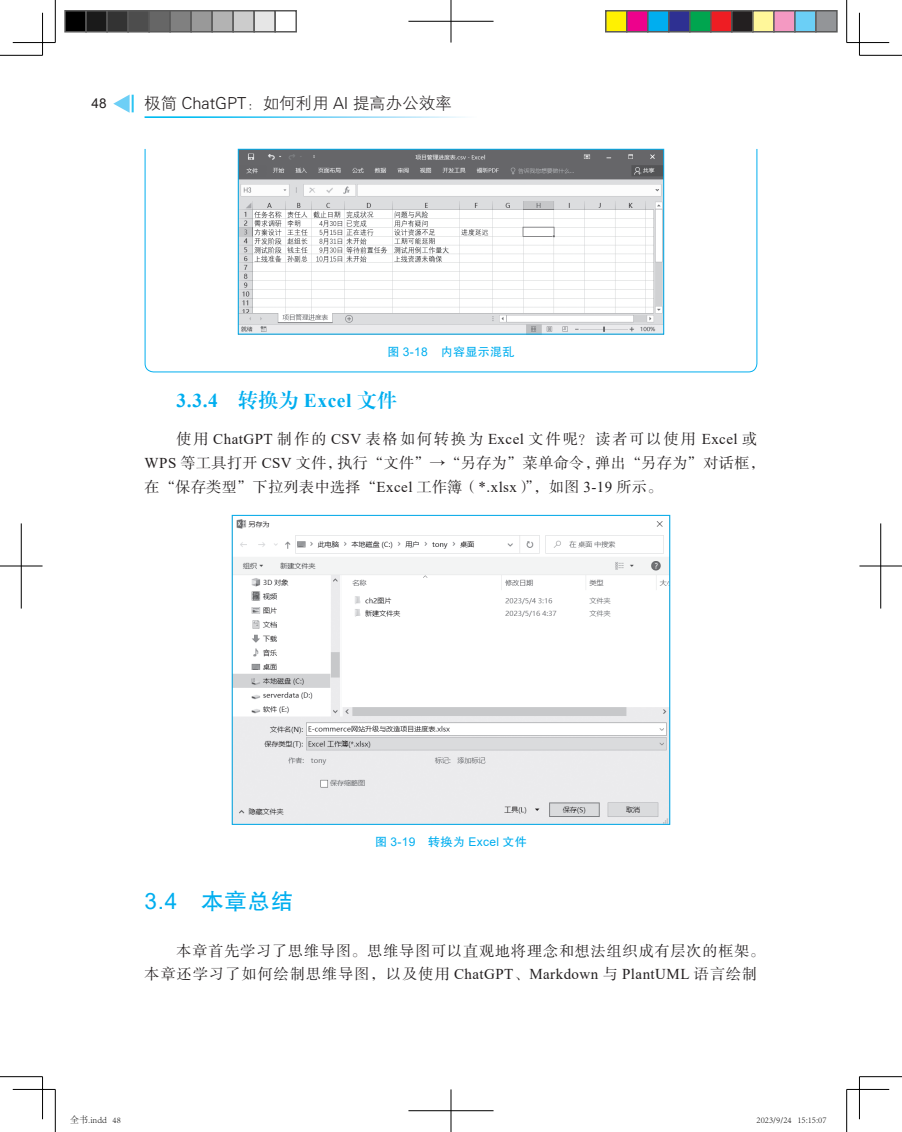
<style>
.page{position:relative;width:902px;height:1132px;background:#fff}
.page>*{position:absolute;margin:0;border:0;box-sizing:border-box;transform-origin:0 0}
.二级标题{font:22.5px "FZHTK GBK1 0";color:#00aeef}
.三级标题{font:700 19.5px "Times New Roman";letter-spacing:.03em;color:#00aeef}
.t1{font:16.5px "FZXH1 K GBK1 0";color:#231f20}
.正文{font:15px/23.7px "FZSSK GBK1 0";letter-spacing:.03em;color:#231f20}
.正文-2{font:15px/23.7px "FZSSK GBK1 0";letter-spacing:.065em;color:#231f20}
.t2{font:13.5px "Arial";color:#231f20}
.图题{font:12px "Arial";letter-spacing:.03em;color:#00aeef}
.图题-2{font:12px "FZHTK GBK1 0";letter-spacing:.03em;color:#00aeef}
.t3{font:300 9px "Adobe Song Std";color:#000}
.s1{font-family:"Arial"}
.s2{font-family:"FZXBSK GBK1 0";font-weight:400}
.s3{font-family:"Times New Roman"}
.s4{font-family:"FZHTK GBK1 0"}
</style>
<div class="page">
<img style="left:113px;top:94px;width:353px;height:24px">
<svg style="left:144px;top:148px;width:613px;height:224px"></svg>
<img style="left:240px;top:151px;width:422px;height:181px">
<div style="left:238px;top:149px;width:426px;height:185px;border:1px solid #00aeef"></div>
<img style="left:234px;top:519px;width:434px;height:303px">
<div style="left:232px;top:515px;width:438px;height:309px;border:1px solid #00aeef"></div>
<hr style="left:0;top:55px;width:43px;height:1px;background:#000">
<hr style="left:859px;top:55px;width:42px;height:1px;background:#000">
<hr style="left:0;top:1075px;width:43px;height:1px;background:#000">
<hr style="left:859px;top:1075px;width:42px;height:1px;background:#000">
<hr style="left:55px;top:0;width:1px;height:43px;background:#000">
<hr style="left:55px;top:1089px;width:1px;height:42px;background:#000">
<hr style="left:846px;top:0;width:1px;height:43px;background:#000">
<hr style="left:846px;top:1089px;width:1px;height:42px;background:#000">
<hr style="left:13px;top:42px;width:42px;height:1px;background:#000">
<hr style="left:846px;top:42px;width:43px;height:1px;background:#000">
<hr style="left:13px;top:1088px;width:42px;height:1px;background:#000">
<hr style="left:846px;top:1088px;width:43px;height:1px;background:#000">
<hr style="left:42px;top:13px;width:1px;height:42px;background:#000">
<hr style="left:42px;top:1076px;width:1px;height:42px;background:#000">
<hr style="left:859px;top:13px;width:1px;height:42px;background:#000">
<hr style="left:859px;top:1076px;width:1px;height:42px;background:#000">
<hr style="left:408px;top:21px;width:85px;height:1px;background:#000">
<hr style="left:450px;top:0;width:1px;height:43px;background:#000">
<hr style="left:408px;top:1110px;width:85px;height:1px;background:#000">
<hr style="left:450px;top:1089px;width:1px;height:42px;background:#000">
<hr style="left:0;top:565px;width:43px;height:1px;background:#000">
<hr style="left:21px;top:523px;width:1px;height:85px;background:#000">
<hr style="left:859px;top:565px;width:42px;height:1px;background:#000">
<hr style="left:880px;top:523px;width:1px;height:85px;background:#000">
<div style="left:65px;top:11px;width:21px;height:21px;background:#000"></div>
<div style="left:64px;top:10px;width:23px;height:23px;border:2px solid #595959"></div>
<div style="left:86px;top:11px;width:21px;height:21px;background:#1a1a1a"></div>
<div style="left:85px;top:10px;width:23px;height:23px;border:2px solid #595959"></div>
<div style="left:107px;top:11px;width:21px;height:21px;background:#333"></div>
<div style="left:106px;top:10px;width:23px;height:23px;border:2px solid #595959"></div>
<div style="left:128px;top:11px;width:21px;height:21px;background:#4d4d4d"></div>
<div style="left:127px;top:10px;width:23px;height:23px;border:2px solid #595959"></div>
<div style="left:149px;top:11px;width:21px;height:21px;background:#666"></div>
<div style="left:148px;top:10px;width:23px;height:23px;border:2px solid #595959"></div>
<div style="left:170px;top:11px;width:21px;height:21px;background:#808080"></div>
<div style="left:169px;top:10px;width:23px;height:23px;border:2px solid #595959"></div>
<div style="left:191px;top:11px;width:21px;height:21px;background:#999"></div>
<div style="left:190px;top:10px;width:23px;height:23px;border:2px solid #595959"></div>
<div style="left:212px;top:11px;width:21px;height:21px;background:#b3b3b3"></div>
<div style="left:211px;top:10px;width:23px;height:23px;border:2px solid #595959"></div>
<div style="left:233px;top:11px;width:21px;height:21px;background:#ccc"></div>
<div style="left:232px;top:10px;width:23px;height:23px;border:2px solid #595959"></div>
<div style="left:254px;top:11px;width:21px;height:21px;background:#e6e6e6"></div>
<div style="left:253px;top:10px;width:23px;height:23px;border:2px solid #595959"></div>
<div style="left:274px;top:10px;width:23px;height:23px;border:2px solid #595959"></div>
<div style="left:605px;top:11px;width:21px;height:21px;background:#fff101"></div>
<div style="left:605px;top:10px;width:22px;height:23px;border:2px solid #595959"></div>
<div style="left:626px;top:11px;width:21px;height:21px;background:#ed028c"></div>
<div style="left:626px;top:10px;width:22px;height:23px;border:2px solid #595959"></div>
<div style="left:647px;top:11px;width:21px;height:21px;background:#00aeef"></div>
<div style="left:647px;top:10px;width:22px;height:23px;border:2px solid #595959"></div>
<div style="left:668px;top:11px;width:21px;height:21px;background:#2e3092"></div>
<div style="left:668px;top:10px;width:22px;height:23px;border:2px solid #595959"></div>
<div style="left:689px;top:11px;width:21px;height:21px;background:#00a54f"></div>
<div style="left:689px;top:10px;width:22px;height:23px;border:2px solid #595959"></div>
<div style="left:710px;top:11px;width:21px;height:21px;background:#ee1d23"></div>
<div style="left:710px;top:10px;width:22px;height:23px;border:2px solid #595959"></div>
<div style="left:731px;top:11px;width:21px;height:21px;background:#231f20"></div>
<div style="left:731px;top:10px;width:22px;height:23px;border:2px solid #595959"></div>
<div style="left:752px;top:11px;width:21px;height:21px;background:#fff79a"></div>
<div style="left:752px;top:10px;width:22px;height:23px;border:2px solid #595959"></div>
<div style="left:773px;top:11px;width:21px;height:21px;background:#f499c2"></div>
<div style="left:773px;top:10px;width:22px;height:23px;border:2px solid #595959"></div>
<div style="left:794px;top:11px;width:21px;height:21px;background:#6bcff6"></div>
<div style="left:794px;top:10px;width:22px;height:23px;border:2px solid #595959"></div>
<div style="left:815px;top:11px;width:21px;height:21px;background:#939598"></div>
<div style="left:815px;top:10px;width:22px;height:23px;border:2px solid #595959"></div>
<p class="t2" style="left:91px;top:94px;width:17px">48</p>
<p class="t1" style="left:144px;top:94px;width:309px">极简 ChatGPT：如何利用 AI 提高办公效率</p>
<p class="图题-2" style="left:387px;top:345px;width:128px">图 <span class="s1">3-18</span> 内容显示混乱</p>
<p class="三级标题" style="left:176px;top:387px;width:222px">3.3.4 <span class="s2">转换为</span> Excel <span class="s2">文件</span></p>
<p class="正文" style="left:145px;top:428px;width:621px;text-indent:32px">使用 <span class="s3">ChatGPT</span> 制作的 <span class="s3">CSV</span> 表格如何转换为 <span class="s3">Excel</span> 文件呢？读者可以使用 <span class="s3">Excel</span> 或<br><span class="s3">WPS</span> 等工具打开 <span class="s3">CSV</span> 文件，执行“文件”→“另存为”菜单命令，弹出“另存为”对话框，在“保存类型”下拉列表中选择“<span class="s3">Excel</span> 工作簿（<span class="s3">*.xlsx</span>）”，如图 <span class="s3">3-19</span> 所示。</p>
<p class="图题" style="left:375px;top:833px;width:153px"><span class="s4">图</span> 3-19 <span class="s4">转换为</span> Excel <span class="s4">文件</span></p>
<p class="二级标题" style="left:145px;top:888px;width:150px"><span class="s1">3.4</span> 本章总结</p>
<p class="正文-2" style="left:145px;top:939px;width:621px;text-indent:32px">本章首先学习了思维导图。思维导图可以直观地将理念和想法组织成有层次的框架。本章还学习了如何绘制思维导图，以及使用 <span class="s3">ChatGPT</span>、<span class="s3">Markdown</span> 与 <span class="s3">PlantUML</span> 语言绘制</p>
<p class="t3" style="left:70px;top:1114px;width:52px">全书.indd 48</p>
<p class="t3" style="left:756px;top:1114px;width:71px">2023/9/24 15:15:07</p>
</div>
